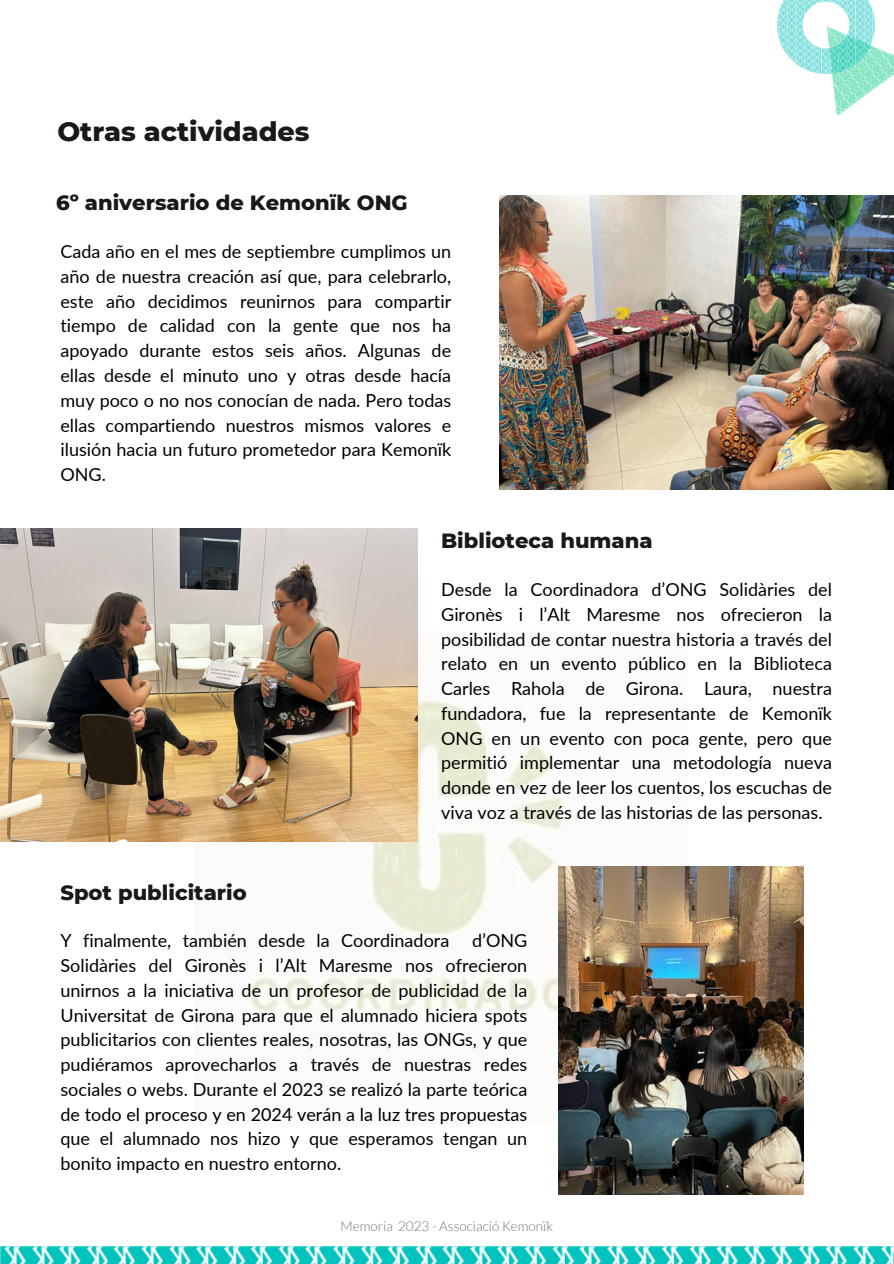
<style>
.page{position:relative;width:894px;height:1264px;background:#fff}
.page>*{position:absolute;margin:0;border:0;box-sizing:border-box;transform-origin:0 0}
.t1{font:800 27px "Montserrat";color:#1b1817}
.t2{font:800 21px "Montserrat";color:#1b1817}
.t3{font:18px/24.8px "Lato";color:#000;text-align:justify}
.t4{font:300 13.5px "Lato";color:#737373}
</style>
<div class="page">
<img style="left:817px;top:16px;width:76px;height:100px">
<img style="left:777px;top:0;width:97px;height:73px">
<img style="left:0;top:1246px;width:893px;height:17px">
<img style="left:499px;top:195px;width:394px;height:295px">
<img style="left:194px;top:631px;width:370px;height:383px">
<img style="left:0;top:529px;width:417px;height:312px">
<img style="left:558px;top:866px;width:245px;height:328px">
<h1 class="t1" style="left:57px;top:114px;width:254px">Otras actividades</h1>
<p class="t2" style="left:56px;top:190px;width:353px">6º aniversario de Kemonïk ONG</p>
<p class="t3" style="left:60px;top:239px;width:392px">Cada año en el mes de septiembre cumplimos un año de nuestra creación así que, para celebrarlo, este año decidimos reunirnos para compartir tiempo de calidad con la gente que nos ha apoyado durante estos seis años. Algunas de ellas desde el minuto uno y otras desde hacía muy poco o no nos conocían de nada. Pero todas ellas compartiendo nuestros mismos valores e ilusión hacia un futuro prometedor para Kemonïk ONG.</p>
<p class="t2" style="left:441px;top:527px;width:213px">Biblioteca humana</p>
<p class="t2" style="left:60px;top:879px;width:188px">Spot publicitario</p>
<p class="t3" style="left:441px;top:576px;width:392px">Desde la Coordinadora d’ONG Solidàries del Gironès i l’Alt Maresme nos ofrecieron la posibilidad de contar nuestra historia a través del relato en un evento público en la Biblioteca Carles Rahola de Girona. Laura, nuestra fundadora, fue la representante de Kemonïk ONG en un evento con poca gente, pero que permitió implementar una metodología nueva donde en vez de leer los cuentos, los escuchas de viva voz a través de las historias de las personas.</p>
<p class="t3" style="left:60px;top:928px;width:468px;text-indent:411px">d’ONG Solidàries del Gironès i l’Alt Maresme nos ofrecieron unirnos a la iniciativa de un profesor de publicidad de la Universitat de Girona para que el alumnado hiciera spots publicitarios con clientes reales, nosotras, las ONGs, y que pudiéramos aprovecharlos a través de nuestras redes sociales o webs. Durante el 2023 se realizó la parte teórica de todo el proceso y en 2024 verán a la luz tres propuestas que el alumnado nos hizo y que esperamos tengan un bonito impacto en nuestro entorno.</p>
<p class="t3" style="left:60px;top:928px;width:390px">Y finalmente, también desde la Coordinadora</p>
<p class="t4" style="left:340px;top:1217px;width:214px">Memoria 2023 - Associació Kemonïk</p>
</div>
